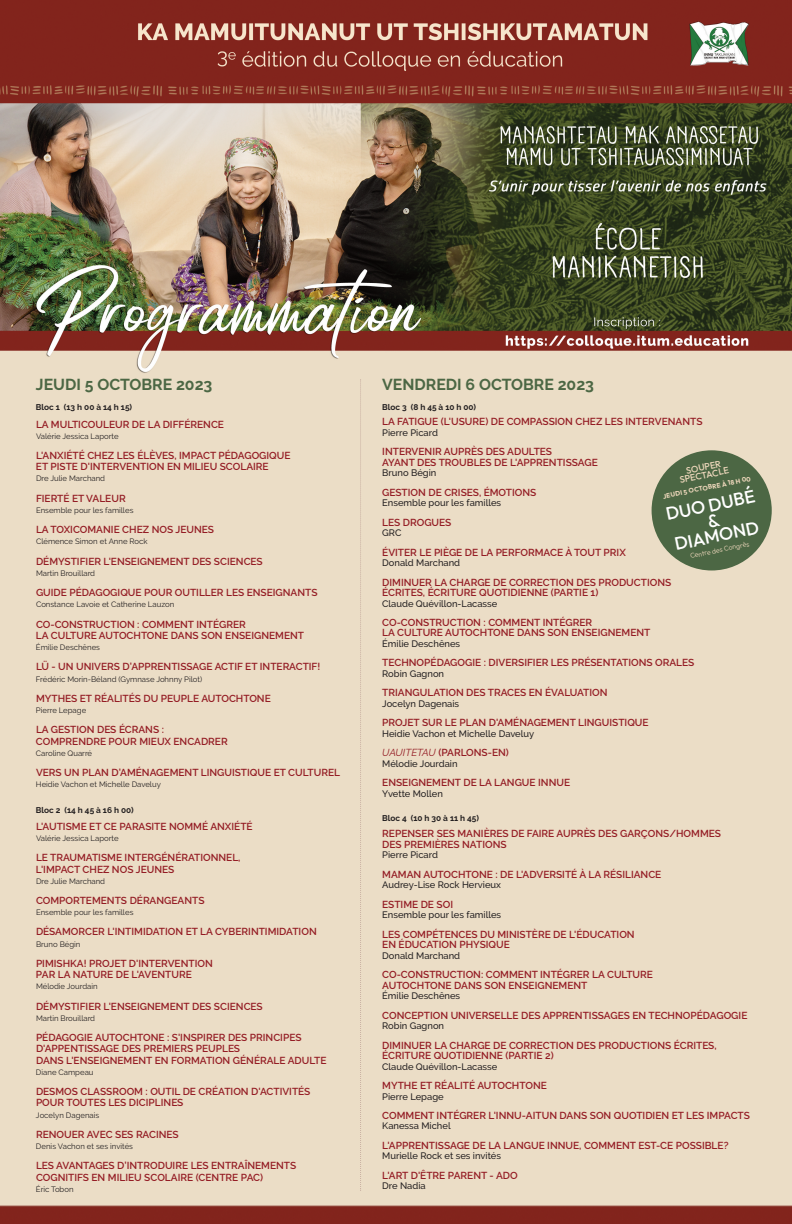
<style>
.page{position:relative;width:792px;height:1224px;background:#fff}
.page>*{position:absolute;margin:0;border:0;box-sizing:border-box;transform-origin:0 0}
.t1{font:500 17.9px/15.5px "Outfit";color:#fff;text-align:center}
.t2{font:700 15.8px "Raleway";color:#4c6744}
.t3{font:600 10.1px/11.2px "Raleway";color:#941c24}
.t4{font:500 9.4px "Raleway";color:#231f20}
.t5{font:500 9.2px/8.1px "Outfit";color:#ecd6ba;text-align:center}
.t6{font:700 8.3px "Raleway";color:#231f20}
.t7{font:7.8px "Raleway";color:#231f20}
.t8{font:300 6.9px "Outfit";color:#ecd6ba}
.t9{font:700 6.6px "Outfit";color:#ecd6ba}
.s1{font-weight:400;font-style:italic}
</style>
<div class="page">
<img style="left:0;top:0;width:792px;height:1224px">
<svg style="left:360px;top:379px;width:1px;height:812px"></svg>
<div style="left:652px;top:450px;width:120px;height:120px;background:#4c6744;border-radius:50%"></div>
<h2 class="t2" style="left:36px;top:376px;width:178px">JEUDI 5 OCTOBRE 2023</h2>
<p class="t6" style="left:36px;top:403px;width:98px">Bloc 1 (13 h 00 à 14 h 15)</p>
<p class="t3" style="left:36px;top:418px;width:190px">LA MULTICOULEUR DE LA DIFFÉRENCE</p>
<p class="t7" style="left:36px;top:431px;width:84px">Valérie Jessica Laporte</p>
<p class="t3" style="left:36px;top:450px;width:256px">L'ANXIÉTÉ CHEZ LES ÉLÈVES, IMPACT PÉDAGOGIQUE<br>ET PISTE D'INTERVENTION EN MILIEU SCOLAIRE</p>
<p class="t7" style="left:36px;top:474px;width:71px">Dre Julie Marchand</p>
<p class="t3" style="left:36px;top:493px;width:91px">FIERTÉ ET VALEUR</p>
<p class="t7" style="left:36px;top:506px;width:99px">Ensemble pour les familles</p>
<p class="t3" style="left:36px;top:524px;width:179px">LA TOXICOMANIE CHEZ NOS JEUNES</p>
<p class="t7" style="left:36px;top:537px;width:113px">Clémence Simon et Anne Rock</p>
<p class="t3" style="left:36px;top:556px;width:228px">DÉMYSTIFIER L'ENSEIGNEMENT DES SCIENCES</p>
<p class="t7" style="left:36px;top:569px;width:61px">Martin Brouillard</p>
<p class="t3" style="left:36px;top:587px;width:283px">GUIDE PÉDAGOGIQUE POUR OUTILLER LES ENSEIGNANTS</p>
<p class="t7" style="left:36px;top:600px;width:140px">Constance Lavoie et Catherine Lauzon</p>
<p class="t3" style="left:36px;top:619px;width:270px">CO-CONSTRUCTION : COMMENT INTÉGRER<br>LA CULTURE AUTOCHTONE DANS SON ENSEIGNEMENT</p>
<p class="t7" style="left:36px;top:643px;width:66px">Émilie Deschênes</p>
<p class="t3" style="left:36px;top:661px;width:286px">LÜ - UN UNIVERS D’APPRENTISSAGE ACTIF ET INTERACTIF!</p>
<p class="t7" style="left:36px;top:674px;width:168px">Frédéric Morin-Béland (Gymnase Johnny Pilot)</p>
<p class="t3" style="left:36px;top:693px;width:236px">MYTHES ET RÉALITÉS DU PEUPLE AUTOCHTONE</p>
<p class="t7" style="left:36px;top:706px;width:52px">Pierre Lepage</p>
<p class="t3" style="left:36px;top:724px;width:193px">LA GESTION DES ÉCRANS :<br>COMPRENDRE POUR MIEUX ENCADRER</p>
<p class="t7" style="left:36px;top:749px;width:58px">Caroline Quarré</p>
<p class="t3" style="left:36px;top:767px;width:306px">VERS UN PLAN D’AMÉNAGEMENT LINGUISTIQUE ET CULTUREL</p>
<p class="t7" style="left:36px;top:780px;width:126px">Heidie Vachon et Michelle Daveluy</p>
<p class="t6" style="left:36px;top:805px;width:99px">Bloc 2 (14 h 45 à 16 h 00)</p>
<p class="t3" style="left:36px;top:821px;width:218px">L'AUTISME ET CE PARASITE NOMMÉ ANXIÉTÉ</p>
<p class="t7" style="left:36px;top:834px;width:84px">Valérie Jessica Laporte</p>
<p class="t3" style="left:36px;top:852px;width:206px">LE TRAUMATISME INTERGÉNÉRATIONNEL,<br>L'IMPACT CHEZ NOS JEUNES</p>
<p class="t7" style="left:36px;top:876px;width:71px">Dre Julie Marchand</p>
<p class="t3" style="left:36px;top:895px;width:170px">COMPORTEMENTS DÉRANGEANTS</p>
<p class="t7" style="left:36px;top:908px;width:99px">Ensemble pour les familles</p>
<p class="t3" style="left:36px;top:926px;width:282px">DÉSAMORCER L'INTIMIDATION ET LA CYBERINTIMIDATION</p>
<p class="t7" style="left:36px;top:939px;width:46px">Bruno Bégin</p>
<p class="t3" style="left:36px;top:958px;width:178px">PIMISHKA! PROJET D'INTERVENTION<br>PAR LA NATURE DE L'AVENTURE</p>
<p class="t7" style="left:36px;top:982px;width:63px">Mélodie Jourdain</p>
<p class="t3" style="left:36px;top:1001px;width:228px">DÉMYSTIFIER L'ENSEIGNEMENT DES SCIENCES</p>
<p class="t7" style="left:36px;top:1014px;width:61px">Martin Brouillard</p>
<p class="t3" style="left:36px;top:1032px;width:292px">PÉDAGOGIE AUTOCHTONE : S'INSPIRER DES PRINCIPES<br>D'APPENTISSAGE DES PREMIERS PEUPLES<br>DANS L'ENSEIGNEMENT EN FORMATION GÉNÉRALE ADULTE</p>
<p class="t7" style="left:36px;top:1068px;width:59px">Diane Campeau</p>
<p class="t3" style="left:36px;top:1086px;width:276px">DESMOS CLASSROOM : OUTIL DE CRÉATION D'ACTIVITÉS<br>POUR TOUTES LES DICIPLINES</p>
<p class="t7" style="left:36px;top:1110px;width:65px">Jocelyn Dagenais</p>
<p class="t3" style="left:36px;top:1129px;width:144px">RENOUER AVEC SES RACINES</p>
<p class="t7" style="left:36px;top:1142px;width:99px">Denis Vachon et ses invités</p>
<p class="t3" style="left:36px;top:1160px;width:262px">LES AVANTAGES D’INTRODUIRE LES ENTRAÎNEMENTS<br>COGNITIFS EN MILIEU SCOLAIRE (CENTRE PAC)</p>
<p class="t7" style="left:36px;top:1185px;width:39px">Éric Tobon</p>
<h2 class="t2" style="left:382px;top:376px;width:213px">VENDREDI 6 OCTOBRE 2023</h2>
<p class="t6" style="left:382px;top:402px;width:95px">Bloc 3 (8 h 45 à 10 h 00)</p>
<p class="t3" style="left:382px;top:416px;width:322px">LA FATIGUE (L'USURE) DE COMPASSION CHEZ LES INTERVENANTS</p>
<p class="t4" style="left:382px;top:427px;width:57px">Pierre Picard</p>
<p class="t3" style="left:382px;top:446px;width:217px;line-height:10.5px">INTERVENIR AUPRÈS DES ADULTES<br>AYANT DES TROUBLES DE L'APPRENTISSAGE</p>
<p class="t4" style="left:382px;top:467px;width:56px">Bruno Bégin</p>
<p class="t3" style="left:382px;top:486px;width:156px">GESTION DE CRISES, ÉMOTIONS</p>
<p class="t4" style="left:382px;top:497px;width:120px">Ensemble pour les familles</p>
<p class="t3" style="left:382px;top:516px;width:71px">LES DROGUES</p>
<p class="t4" style="left:382px;top:527px;width:21px">GRC</p>
<p class="t3" style="left:382px;top:546px;width:245px">ÉVITER LE PIÈGE DE LA PERFORMACE À TOUT PRIX</p>
<p class="t4" style="left:382px;top:557px;width:79px">Donald Marchand</p>
<p class="t3" style="left:382px;top:577px;width:291px;line-height:10.5px">DIMINUER LA CHARGE DE CORRECTION DES PRODUCTIONS<br>ÉCRITES, ÉCRITURE QUOTIDIENNE (PARTIE 1)</p>
<p class="t4" style="left:382px;top:598px;width:117px">Claude Quévillon-Lacasse</p>
<p class="t3" style="left:382px;top:617px;width:270px;line-height:10.5px">CO-CONSTRUCTION : COMMENT INTÉGRER<br>LA CULTURE AUTOCHTONE DANS SON ENSEIGNEMENT</p>
<p class="t4" style="left:382px;top:638px;width:79px">Émilie Deschênes</p>
<p class="t3" style="left:382px;top:657px;width:313px">TECHNOPÉDAGOGIE : DIVERSIFIER LES PRÉSENTATIONS ORALES</p>
<p class="t4" style="left:382px;top:668px;width:63px">Robin Gagnon</p>
<p class="t3" style="left:382px;top:687px;width:227px">TRIANGULATION DES TRACES EN ÉVALUATION</p>
<p class="t4" style="left:382px;top:698px;width:78px">Jocelyn Dagenais</p>
<p class="t3" style="left:382px;top:717px;width:268px">PROJET SUR LE PLAN D'AMÉNAGEMENT LINGUISTIQUE</p>
<p class="t4" style="left:382px;top:728px;width:153px">Heidie Vachon et Michelle Daveluy</p>
<p class="t3" style="left:382px;top:747px;width:128px"><span class="s1">UAUITETAU</span> (PARLONS-EN)</p>
<p class="t4" style="left:382px;top:758px;width:77px">Mélodie Jourdain</p>
<p class="t3" style="left:382px;top:777px;width:189px">ENSEIGNEMENT DE LA LANGUE INNUE</p>
<p class="t4" style="left:382px;top:788px;width:62px">Yvette Mollen</p>
<p class="t6" style="left:382px;top:813px;width:98px">Bloc 4 (10 h 30 à 11 h 45)</p>
<p class="t3" style="left:382px;top:828px;width:340px;line-height:10.5px">REPENSER SES MANIÈRES DE FAIRE AUPRÈS DES GARÇONS/HOMMES<br>DES PREMIÈRES NATIONS</p>
<p class="t4" style="left:382px;top:849px;width:57px">Pierre Picard</p>
<p class="t3" style="left:382px;top:869px;width:281px">MAMAN AUTOCHTONE : DE L'ADVERSITÉ À LA RÉSILIANCE</p>
<p class="t4" style="left:382px;top:879px;width:120px">Audrey-Lise Rock Hervieux</p>
<p class="t3" style="left:382px;top:898px;width:72px">ESTIME DE SOI</p>
<p class="t4" style="left:382px;top:909px;width:120px">Ensemble pour les familles</p>
<p class="t3" style="left:382px;top:929px;width:254px;line-height:10.5px">LES COMPÉTENCES DU MINISTÈRE DE L'ÉDUCATION<br>EN ÉDUCATION PHYSIQUE</p>
<p class="t4" style="left:382px;top:950px;width:79px">Donald Marchand</p>
<p class="t3" style="left:382px;top:969px;width:272px;line-height:10.5px">CO-CONSTRUCTION: COMMENT INTÉGRER LA CULTURE<br>AUTOCHTONE DANS SON ENSEIGNEMENT</p>
<p class="t4" style="left:382px;top:990px;width:79px">Émilie Deschênes</p>
<p class="t3" style="left:382px;top:1009px;width:367px">CONCEPTION UNIVERSELLE DES APPRENTISSAGES EN TECHNOPÉDAGOGIE</p>
<p class="t4" style="left:382px;top:1020px;width:63px">Robin Gagnon</p>
<p class="t3" style="left:382px;top:1040px;width:336px;line-height:10.5px">DIMINUER LA CHARGE DE CORRECTION DES PRODUCTIONS ÉCRITES,<br>ÉCRITURE QUOTIDIENNE (PARTIE 2)</p>
<p class="t4" style="left:382px;top:1061px;width:117px">Claude Quévillon-Lacasse</p>
<p class="t3" style="left:382px;top:1080px;width:166px">MYTHE ET RÉALITÉ AUTOCHTONE</p>
<p class="t4" style="left:382px;top:1091px;width:63px">Pierre Lepage</p>
<p class="t3" style="left:382px;top:1110px;width:369px">COMMENT INTÉGRER L'INNU-AITUN DANS SON QUOTIDIEN ET LES IMPACTS</p>
<p class="t4" style="left:382px;top:1121px;width:70px">Kanessa Michel</p>
<p class="t3" style="left:382px;top:1140px;width:348px">L'APPRENTISSAGE DE LA LANGUE INNUE, COMMENT EST-CE POSSIBLE?</p>
<p class="t4" style="left:382px;top:1151px;width:120px">Murielle Rock et ses invités</p>
<p class="t3" style="left:382px;top:1170px;width:137px">L'ART D'ÊTRE PARENT - ADO</p>
<p class="t4" style="left:382px;top:1181px;width:45px">Dre Nadia</p>
<p class="t5" style="left:677px;top:469px;width:51px;rotate:-12deg">SOUPER<br>SPECTACLE</p>
<p class="t9" style="left:662px;top:493px;width:91px;rotate:-12deg">JEUDI 5 OCTOBRE À 18 H 00</p>
<h1 class="t1" style="left:665px;top:507px;width:92px;rotate:-12deg">DUO DUBÉ &amp;<br>DIAMOND</h1>
<p class="t8" style="left:689px;top:552px;width:62px;rotate:-12deg">Centre des Congrès</p>
</div>
